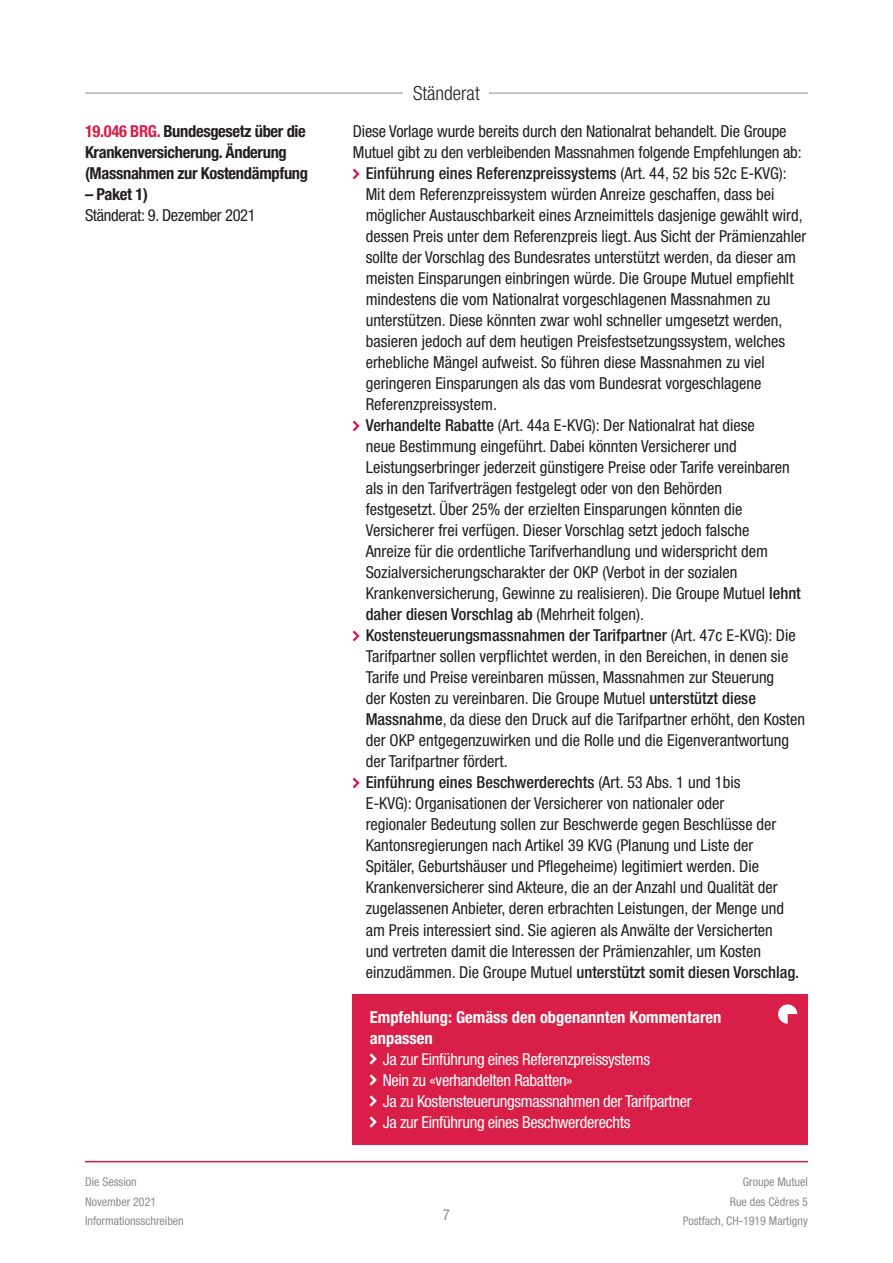
<style>
.page{position:relative;width:893px;height:1263px;background:#fff}
.page>*{position:absolute;margin:0;border:0;box-sizing:border-box;transform-origin:0 0}
.t1{font:300 condensed 19.5px "Helvetica Neue LT Pro";color:#231f20}
.t2{font:condensed 16.5px/21px "Helvetica Neue LT";color:#231f20}
.t3{font:condensed 16.5px/21px "Helvetica Neue LT Pro";letter-spacing:-.02em;color:#fff}
.t4{font:condensed 16.5px/21px "Helvetica Neue LT Pro";letter-spacing:-.01em;color:#231f20}
.t5{font:700 condensed 16.5px/21px "Helvetica Neue LT Pro";letter-spacing:-.02em;color:#231f20}
.t6{font:700 condensed 16.5px/21px "Helvetica Neue LT Pro";color:#fff}
.t7{font:condensed 15px "Helvetica Neue LT Pro";color:#8a8c8f}
.t8{font:condensed 12px/19.5px "Helvetica Neue LT Pro";color:#8a8c8f}
.s1{color:#d91e47}
.s2{font-weight:500}
</style>
<div class="page">
<hr style="left:85px;top:1161px;width:723px;height:1px;background:#d91e47">
<hr style="left:85px;top:93px;width:723px;height:1px;background:#8a8c8f">
<div style="left:404px;top:77px;width:85px;height:31px;background:#fff"></div>
<svg style="left:353px;top:169px;width:7px;height:10px"></svg>
<svg style="left:353px;top:421px;width:7px;height:10px"></svg>
<svg style="left:353px;top:631px;width:7px;height:10px"></svg>
<svg style="left:353px;top:778px;width:7px;height:10px"></svg>
<div style="left:353px;top:994px;width:455px;height:150px;background:#d91e47"></div>
<svg style="left:370px;top:1054px;width:7px;height:10px"></svg>
<svg style="left:370px;top:1075px;width:7px;height:10px"></svg>
<svg style="left:370px;top:1096px;width:7px;height:10px"></svg>
<svg style="left:370px;top:1117px;width:7px;height:10px"></svg>
<svg style="left:778px;top:1004px;width:19px;height:20px"></svg>
<p class="t5" style="left:85px;top:121px;width:225px"><span class="s1">19.046 BRG.</span> Bundesgesetz über die<br>Krankenversicherung. Änderung (Massnahmen zur Kostendämpfung</p>
<p class="t5" style="left:85px;top:184px;width:64px">– Paket 1)</p>
<p class="t4" style="left:85px;top:205px;width:172px">Ständerat: 9. Dezember 2021</p>
<p class="t1" style="left:413px;top:81px;width:68px">Ständerat</p>
<p class="t4" style="left:353px;top:121px;width:450px">Diese Vorlage wurde bereits durch den Nationalrat behandelt. Die Groupe<br>Mutuel gibt zu den verbleibenden Massnahmen folgende Empfehlungen ab:</p>
<p class="t2" style="left:366px;top:163px;width:442px"><span class="s2">Einführung eines Referenzpreissystems</span> (Art. 44, 52 bis 52c E-KVG):<br>Mit dem Referenzpreissystem würden Anreize geschaffen, dass bei möglicher Austauschbarkeit eines Arzneimittels dasjenige gewählt wird, dessen Preis unter dem Referenzpreis liegt. Aus Sicht der Prämienzahler sollte der Vorschlag des Bundesrates unterstützt werden, da dieser am meisten Einsparungen einbringen würde. Die Groupe Mutuel empfiehlt mindestens die vom Nationalrat vorgeschlagenen Massnahmen zu unterstützen. Diese könnten zwar wohl schneller umgesetzt werden, basieren jedoch auf dem heutigen Preisfestsetzungssystem, welches erhebliche Mängel aufweist. So führen diese Massnahmen zu viel geringeren Einsparungen als das vom Bundesrat vorgeschlagene Referenzpreissystem.<br><span class="s2">Verhandelte Rabatte</span> (Art. 44a E-KVG): Der Nationalrat hat diese<br>neue Bestimmung eingeführt. Dabei könnten Versicherer und Leistungserbringer jederzeit günstigere Preise oder Tarife vereinbaren als in den Tarifverträgen festgelegt oder von den Behörden<br>festgesetzt. Über 25% der erzielten Einsparungen könnten die Versicherer frei verfügen. Dieser Vorschlag setzt jedoch falsche<br>Anreize für die ordentliche Tarifverhandlung und widerspricht dem Sozialversicherungscharakter der OKP (Verbot in der sozialen Krankenversicherung, Gewinne zu realisieren). Die Groupe Mutuel <span class="s2">lehnt daher diesen Vorschlag ab</span> (Mehrheit folgen).<br><span class="s2">Kostensteuerungsmassnahmen der Tarifpartner</span> (Art. 47c E-KVG): Die Tarifpartner sollen verpflichtet werden, in den Bereichen, in denen sie Tarife und Preise vereinbaren müssen, Massnahmen zur Steuerung<br>der Kosten zu vereinbaren. Die Groupe Mutuel <span class="s2">unterstützt diese Massnahme</span>, da diese den Druck auf die Tarifpartner erhöht, den Kosten der OKP entgegenzuwirken und die Rolle und die Eigenverantwortung der Tarifpartner fördert.<br><span class="s2">Einführung eines Beschwerderechts</span> (Art. 53 Abs. 1 und 1bis<br>E-KVG): Organisationen der Versicherer von nationaler oder<br>regionaler Bedeutung sollen zur Beschwerde gegen Beschlüsse der Kantonsregierungen nach Artikel 39 KVG (Planung und Liste der Spitäler, Geburtshäuser und Pflegeheime) legitimiert werden. Die Krankenversicherer sind Akteure, die an der Anzahl und Qualität der zugelassenen Anbieter, deren erbrachten Leistungen, der Menge und am Preis interessiert sind. Sie agieren als Anwälte der Versicherten<br>und vertreten damit die Interessen der Prämienzahler, um Kosten einzudämmen. Die Groupe Mutuel <span class="s2">unterstützt somit diesen Vorschlag.</span></p>
<p class="t6" style="left:370px;top:1006px;width:353px">Empfehlung: Gemäss den obgenannten Kommentaren anpassen</p>
<p class="t3" style="left:383px;top:1048px;width:311px">Ja zur Einführung eines Referenzpreissystems<br>Nein zu «verhandelten Rabatten»<br>Ja zu Kostensteuerungsmassnahmen der Tarifpartner Ja zur Einführung eines Beschwerderechts</p>
<p class="t8" style="left:85px;top:1172px;width:100px">Die Session<br>November 2021<br>Informationsschreiben</p>
<p class="t8" style="left:683px;top:1172px;width:127px;text-align:right">Groupe Mutuel<br>Rue des Cèdres 5<br>Postfach, CH-1919 Martigny</p>
<p class="t7" style="left:443px;top:1206px;width:9px">7</p>
</div>
